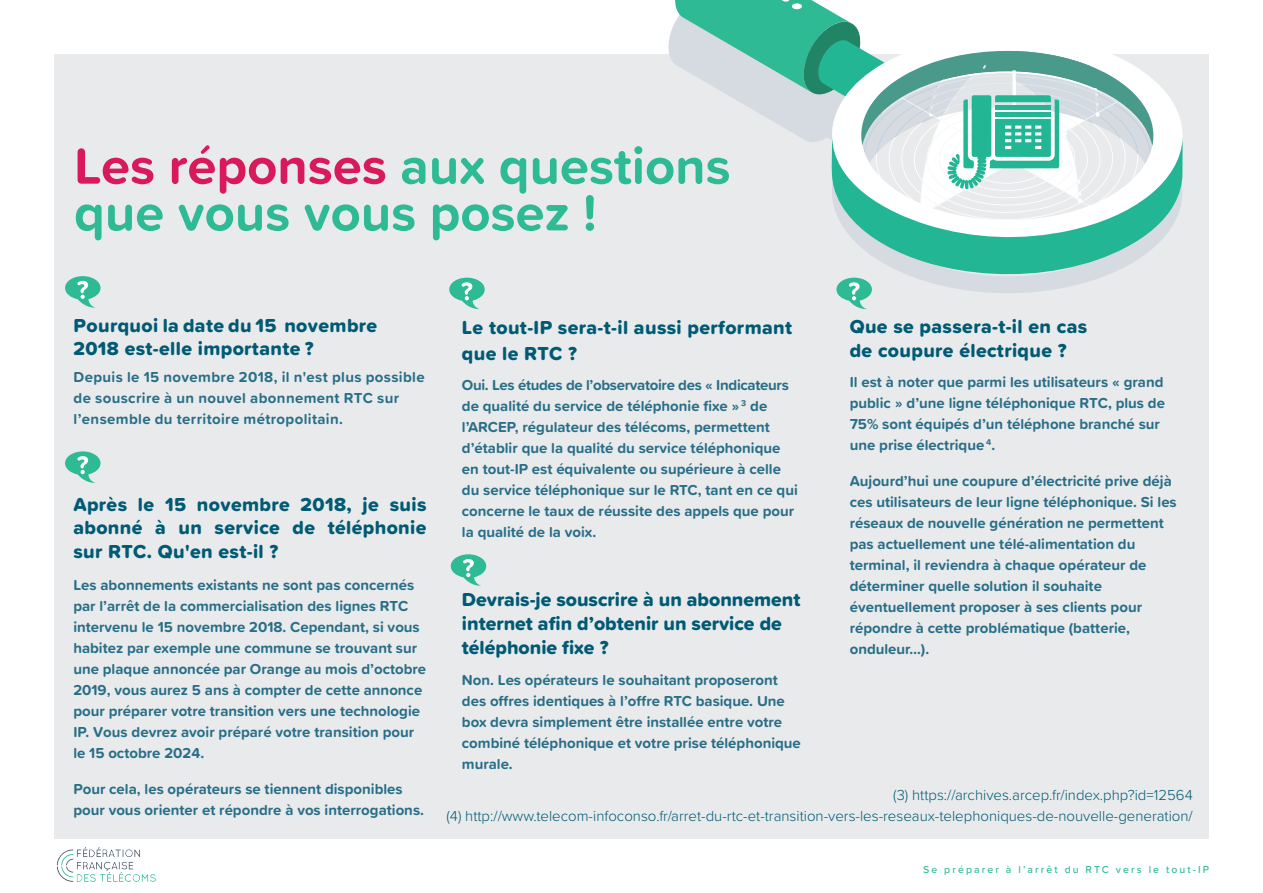
<style>
.page{position:relative;width:1263px;height:893px;background:#fff}
.page>*{position:absolute;margin:0;border:0;box-sizing:border-box;transform-origin:0 0}
.TITRE{font:700 52.5px "Proxima Soft";color:#2dba95}
.body_ok{font:19.5px/23.4px "Proxima Soft Extrabld";letter-spacing:.02em;color:#005a74}
.body_ok-2{font:19.5px/24px "Proxima Soft Extrabld";color:#005a74}
.body_ok-3{font:700 15px/21px "Proxima Soft";color:#286e87}
.body_ok-4{font:300 15px "Proxima Soft";color:#005a74}
.body_ok-5{font:700 15px/21.1px "Proxima Soft";letter-spacing:.025em;color:#286e87}
.t1{font:500 10.5px "Proxima Soft";letter-spacing:.2em;color:#2dba95}
.s1{color:#d81a5b}
</style>
<div class="page">
<div style="left:55px;top:54px;width:1154px;height:785px;background:#e8eaeb"></div>
<svg style="left:668px;top:23px;width:430px;height:270px"></svg>
<svg style="left:831px;top:135px;width:351px;height:143px"></svg>
<svg style="left:57px;top:847px;width:99px;height:35px"></svg>
<svg style="left:675px;top:0;width:500px;height:249px"></svg>
<hr style="left:995px;top:112px;width:56px;height:4px;background:#22b695">
<hr style="left:995px;top:105px;width:56px;height:4px;background:#22b695">
<svg style="left:65px;top:276px;width:36px;height:32px"></svg>
<svg style="left:449px;top:278px;width:36px;height:32px"></svg>
<svg style="left:836px;top:278px;width:36px;height:32px"></svg>
<svg style="left:65px;top:451px;width:36px;height:32px"></svg>
<svg style="left:451px;top:554px;width:35px;height:32px"></svg>
<p class="TITRE" style="left:74px;top:126px;width:658px"><span class="s1">Les réponses</span> aux questions</p>
<p class="TITRE" style="left:74px;top:173px;width:524px">que vous vous posez !</p>
<p class="body_ok" style="left:73px;top:314px;width:305px;line-height:22.6px">Pourquoi la date du 15 novembre<br>2018 est-elle importante ?</p>
<p class="body_ok-5" style="left:74px;top:366px;width:353px">Depuis le 15 novembre 2018, il n'est plus possible de souscrire à un nouvel abonnement RTC sur l’ensemble du territoire métropolitain.</p>
<p class="body_ok" style="left:73px;top:492px;width:355px;text-align:justify">Après le 15 novembre 2018, je suis abonné à un service de téléphonie sur RTC. Qu'en est-il ?</p>
<p class="body_ok-3" style="left:73px;top:574px;width:354px">Les abonnements existants ne sont pas concernés par l’arrêt de la commercialisation des lignes RTC intervenu le 15 novembre 2018. Cependant, si vous habitez par exemple une commune se trouvant sur une plaque annoncée par Orange au mois d’octobre 2019, vous aurez 5 ans à compter de cette annonce pour préparer votre transition vers une technologie IP. Vous devrez avoir préparé votre transition pour le 15 octobre 2024.</p>
<p class="body_ok-3" style="left:73px;top:778px;width:352px">Pour cela, les opérateurs se tiennent disponibles pour vous orienter et répondre à vos interrogations.</p>
<p class="body_ok" style="left:462px;top:314px;width:332px;line-height:25.5px">Le tout-IP sera-t-il aussi performant que le RTC ?</p>
<p class="body_ok-3" style="left:462px;top:374px;width:337px">Oui. Les études de l’observatoire des « Indicateurs de qualité du service de téléphonie fixe » <sup>3</sup> de l’ARCEP, régulateur des télécoms, permettent d’établir que la qualité du service téléphonique en tout-IP est équivalente ou supérieure à celle du service téléphonique sur le RTC, tant en ce qui concerne le taux de réussite des appels que pour la qualité de la voix.</p>
<p class="body_ok-2" style="left:462px;top:587px;width:340px">Devrais-je souscrire à un abonnement internet afin d’obtenir un service de téléphonie fixe ?</p>
<p class="body_ok-3" style="left:462px;top:669px;width:340px">Non. Les opérateurs le souhaitant proposeront des offres identiques à l’offre RTC basique. Une box devra simplement être installée entre votre combiné téléphonique et votre prise téléphonique murale.</p>
<p class="body_ok" style="left:850px;top:314px;width:239px;line-height:23.9px">Que se passera-t-il en cas de coupure électrique ?</p>
<p class="body_ok-3" style="left:850px;top:371px;width:317px">Il est à noter que parmi les utilisateurs « grand public » d’une ligne téléphonique RTC, plus de 75% sont équipés d’un téléphone branché sur une prise électrique <sup>4</sup>.</p>
<p class="body_ok-3" style="left:850px;top:470px;width:329px">Aujourd’hui une coupure d’électricité prive déjà ces utilisateurs de leur ligne téléphonique. Si les réseaux de nouvelle génération ne permettent pas actuellement une télé-alimentation du terminal, il reviendra à chaque opérateur de déterminer quelle solution il souhaite éventuellement proposer à ses clients pour répondre à cette problématique (batterie, onduleur…).</p>
<p class="body_ok-4" style="left:893px;top:784px;width:301px">(3) https://archives.arcep.fr/index.php?id=12564</p>
<p class="body_ok-4" style="left:446px;top:805px;width:748px">(4) http://www.telecom-infoconso.fr/arret-du-rtc-et-transition-vers-les-reseaux-telephoniques-de-nouvelle-generation/</p>
<p class="t1" style="left:923px;top:861px;width:287px">Se préparer à l’arrêt du RTC vers le tout-IP</p>
</div>
